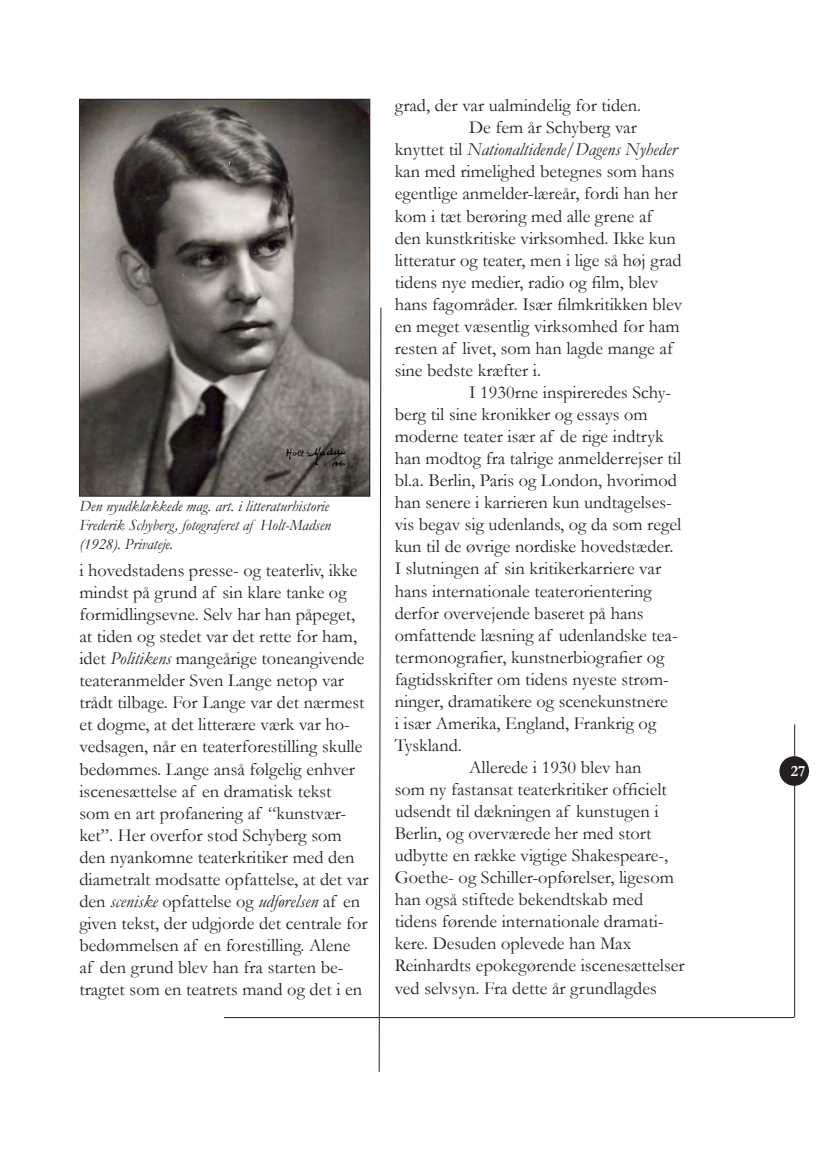
<style>
.page{position:relative;width:834px;height:1176px;background:#fff}
.page>*{position:absolute;margin:0;border:0;box-sizing:border-box;transform-origin:0 0}
.Almindelig_tekst_med{font:18.38px/22.1px "Garamond";color:#231f20}
.drop_cap{font:18.38px/22.1px "Garamond";color:#231f20}
.Billedtekst{font:italic 15.75px/18.9px "Garamond";color:#231f20}
.t1{font:700 15.75px "Garamond";color:#fff}
.s1{font-style:italic}
</style>
<div class="page">
<hr style="left:224px;top:1017px;width:570px;height:1px;background:#231f20">
<hr style="left:794px;top:724px;width:1px;height:293px;background:#231f20">
<div style="left:780px;top:757px;width:28px;height:28px;background:#231f20;border-radius:50%"></div>
<div style="left:779px;top:756px;width:29px;height:30px;border:2px solid #231f20;border-radius:50%"></div>
<svg style="left:378px;top:307px;width:4px;height:765px"></svg>
<img style="left:81px;top:101px;width:287px;height:394px">
<div style="left:79px;top:99px;width:291px;height:398px;border:1px solid #231f20"></div>
<p class="Billedtekst" style="left:79px;top:497px;width:253px">Den nyudklækkede mag. art. i litteraturhistorie<br>Frederik Schyberg, fotograferet af Holt-Madsen (1928). Privateje.</p>
<p class="drop_cap" style="left:79px;top:559px;width:291px">i hovedstadens presse- og teaterliv, ikke mindst på grund af sin klare tanke og formidlingsevne. Selv har han påpeget, at tiden og stedet var det rette for ham, idet <span class="s1">Politikens</span> mangeårige toneangivende teateranmelder Sven Lange netop var trådt tilbage. For Lange var det nærmest et dogme, at det litterære værk var ho&shy;ved-sagen, når en teaterforestilling skulle bedømmes. Lange anså følgelig enhver iscenesættelse af en dramatisk tekst<br>som en art profanering af “kunstvær&shy;ket”. Her overfor stod Schyberg som den ny-ankomne teaterkritiker med den dia-metralt modsatte opfattelse, at det var den <span class="s1">sceniske</span> opfattelse og <span class="s1">udførelsen</span> af en given tekst, der udgjorde det centrale for bedømmelsen af en forestilling. Alene<br>af den grund blev han fra starten be&shy;tragtet som en teatrets mand og det i en</p>
<p class="drop_cap" style="left:394px;top:94px;width:248px">grad, der var ualmindelig for tiden.</p>
<p class="Almindelig_tekst_med" style="left:394px;top:116px;width:289px;text-indent:74px">De fem år Schyberg var knyttet til <span class="s1">Nationaltidende/Dagens Nyheder </span>kan med rimelighed betegnes som hans egentlige anmelder-læreår, fordi han her kom i tæt berøring med alle grene af den kunstkritiske virksomhed. Ikke kun litteratur og teater, men i lige så høj grad tidens nye medier, radio og film, blev hans fagområder. Især filmkritikken blev en meget væsentlig virksomhed for ham resten af livet, som han lagde mange af sine bedste kræfter i.</p>
<p class="Almindelig_tekst_med" style="left:394px;top:381px;width:288px;text-indent:74px">I 1930rne inspireredes Schy&shy;berg til sine kronikker og essays om moderne teater især af de rige indtryk han modtog fra talrige anmelderrejser til bl.a. Berlin, Paris og London, hvorimod han senere i karrieren kun undtagelses&shy;vis begav sig udenlands, og da som regel kun til de øvrige nordiske hovedstæder.<br>I slutningen af sin kritikerkarriere var hans internationale teaterorientering derfor overvejende baseret på hans om---fattende læsning af udenlandske tea&shy;termonografier, kunstnerbiografier og fagtidsskrifter om tidens nyeste strøm&shy;ninger, dramatikere og scenekunstnere<br>i især Amerika, England, Frankrig og Tyskland.</p>
<p class="Almindelig_tekst_med" style="left:394px;top:755px;width:291px;text-indent:74px">Allerede i 1930 blev han<br>som ny fastansat teaterkritiker officielt udsendt til dækningen af kunstugen i Berlin, og overværede her med stort udbytte en række vigtige Shakespeare-, Goethe- og Schiller-opførelser, ligesom han også stiftede bekendtskab med tidens førende internationale dramati&shy;kere. Desuden oplevede han Max Reinhardts epokegørende iscenesættelser ved selvsyn. Fra dette år grundlagdes</p>
<p class="t1" style="left:790px;top:760px;width:16px">27</p>
</div>
